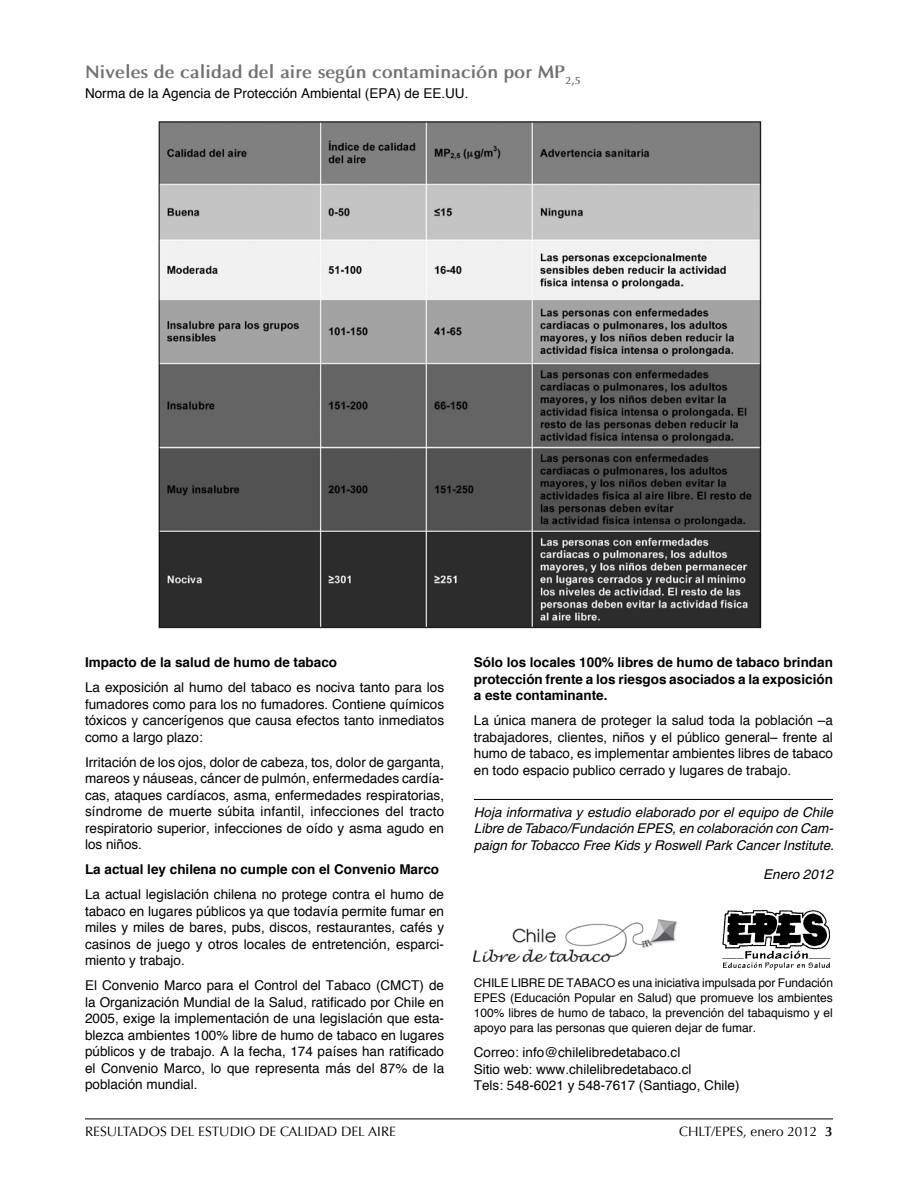
<style>
.page{position:relative;width:918px;height:1188px;background:#fff}
.page>*{position:absolute;margin:0;border:0;box-sizing:border-box;transform-origin:0 0}
.t1{font:700 18px "Optima";color:#707173}
.t2{font:13.5px/16.5px "Helvetica";color:#000;text-align:justify}
.t3{font:700 13.5px/16.5px "Helvetica";color:#000;text-align:justify}
.t4{font:italic 13.5px/16.5px "Helvetica";color:#000;text-align:justify}
.t5{font:13.5px "Optima";color:#000}
.t6{font:12px/15px "Helvetica";color:#000;text-align:justify}
</style>
<div class="page">
<hr style="left:85px;top:1119px;width:748px;height:1px;background:#000">
<hr style="left:474px;top:799px;width:359px;height:1px;background:#000">
<img style="left:158px;top:121px;width:604px;height:508px">
<img style="left:722px;top:909px;width:109px;height:62px">
<img style="left:474px;top:919px;width:204px;height:43px">
<h1 class="t1" style="left:85px;top:61px;width:498px">Niveles de calidad del aire según contaminación por MP<sub>2,5</sub></h1>
<p class="t2" style="left:85px;top:85px;width:385px">Norma de la Agencia de Protección Ambiental (EPA) de EE.UU.</p>
<p class="t3" style="left:85px;top:654px;width:254px">Impacto de la salud de humo de tabaco</p>
<p class="t2" style="left:85px;top:679px;width:361px">La exposición al humo del tabaco es nociva tanto para los fumadores como para los no fumadores. Contiene químicos tóxicos y cancerígenos que causa efectos tanto inmediatos como a largo plazo:</p>
<p class="t2" style="left:85px;top:754px;width:361px">Irritación de los ojos, dolor de cabeza, tos, dolor de garganta, mareos y náuseas, cáncer de pulmón, enfermedades cardía&shy;cas, ataques cardíacos, asma, enfermedades respiratorias, síndrome de muerte súbita infantil, infecciones del tracto respiratorio superior, infecciones de oído y asma agudo en los niños.</p>
<p class="t3" style="left:85px;top:861px;width:356px">La actual ley chilena no cumple con el Convenio Marco</p>
<p class="t2" style="left:85px;top:886px;width:361px">La actual legislación chilena no protege contra el humo de tabaco en lugares públicos ya que todavía permite fumar en miles y miles de bares, pubs, discos, restaurantes, cafés y casinos de juego y otros locales de entretención, esparci&shy;miento y trabajo.</p>
<p class="t2" style="left:85px;top:977px;width:361px">El Convenio Marco para el Control del Tabaco (CMCT) de la Organización Mundial de la Salud, ratificado por Chile en 2005, exige la implementación de una legislación que esta&shy;blezca ambientes 100% libre de humo de tabaco en lugares públicos y de trabajo. A la fecha, 174 países han ratificado el Convenio Marco, lo que representa más del 87% de la población mundial.</p>
<p class="t3" style="left:474px;top:654px;width:361px">Sólo los locales 100% libres de humo de tabaco brindan protección frente a los riesgos asociados a la exposición a este contaminante.</p>
<p class="t2" style="left:474px;top:712px;width:361px">La única manera de proteger la salud toda la población –a trabajadores, clientes, niños y el público general– frente al humo de tabaco, es implementar ambientes libres de tabaco en todo espacio publico cerrado y lugares de trabajo.</p>
<p class="t4" style="left:474px;top:804px;width:361px">Hoja informativa y estudio elaborado por el equipo de Chile Libre de Tabaco/Fundación EPES, en colaboración con Cam&shy;paign for Tobacco Free Kids y Roswell Park Cancer Institute.</p>
<p class="t4" style="left:763px;top:866px;width:71px">Enero 2012</p>
<p class="t6" style="left:474px;top:975px;width:361px">CHILE LIBRE DE TABACO es una iniciativa impulsada por Fundación EPES (Educación Popular en Salud) que promueve los ambientes 100% libres de humo de tabaco, la prevención del tabaquismo y el apoyo para las personas que quieren dejar de fumar.</p>
<p class="t2" style="left:474px;top:1044px;width:267px;text-align:left">Correo: info@chilelibredetabaco.cl<br>Sitio web: www.chilelibredetabaco.cl<br>Tels: 548-6021 y 548-7617 (Santiago, Chile)</p>
<p class="t5" style="left:85px;top:1124px;width:312px">RESULTADOS DEL ESTUDIO DE CALIDAD DEL AIRE</p>
<p class="t5" style="left:679px;top:1124px;width:140px">CHLT/EPES, enero 2012</p>
</div>
